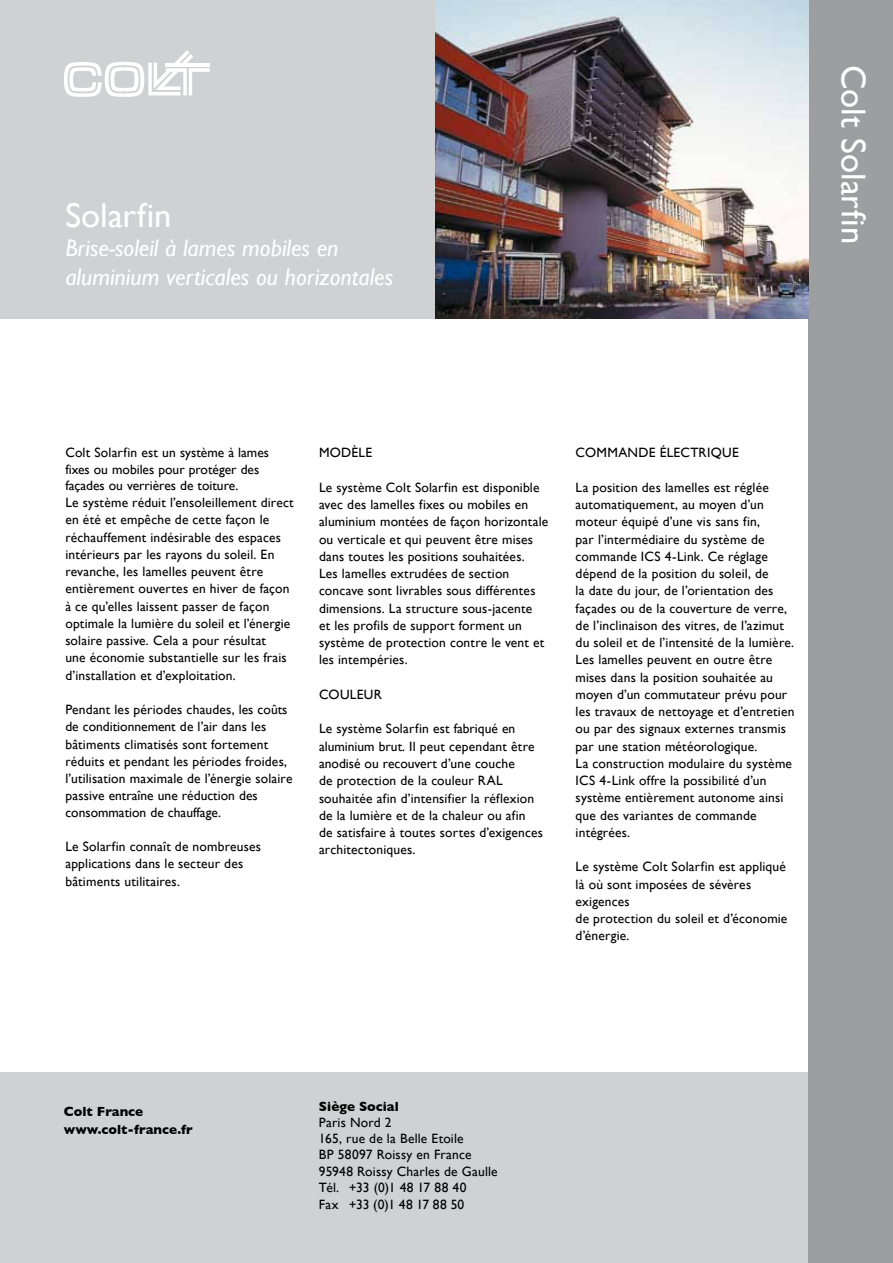
<style>
.page{position:relative;width:893px;height:1263px;background:#fff}
.page>*{position:absolute;margin:0;border:0;box-sizing:border-box;transform-origin:0 0}
.t1{font:34.5px "Gill Sans";letter-spacing:.005em;color:#fff}
.t2{font:italic 24px/28.8px "Gill Sans";color:#fff}
.t3{font:13.5px/17.2px "Gill Sans";letter-spacing:.01em;color:#000}
.t4{font:700 13.5px/18px "Gill Sans";color:#000}
</style>
<div class="page">
<div style="left:0;top:0;width:808px;height:1263px;background:#d0d1d2"></div>
<div style="left:0;top:319px;width:821px;height:752px;background:#fff"></div>
<div style="left:808px;top:0;width:85px;height:1263px;background:#9c9e9f"></div>
<svg style="left:64px;top:50px;width:146px;height:47px"></svg>
<hr style="left:166px;top:63px;width:44px;height:3px;background:#fff">
<img style="left:436px;top:0;width:372px;height:319px">
<h1 class="t1" style="left:65px;top:195px;width:108px">Solarfin</h1>
<h2 class="t2" style="left:65px;top:233px;width:329px">Brise-soleil à lames mobiles en aluminium verticales ou horizontales</h2>
<h1 class="t1" style="left:874px;top:65px;width:180px;rotate:90deg">Colt Solarfin</h1>
<p class="t3" style="left:65px;top:444px;width:230px">Colt Solarfin est un système à lames fixes ou mobiles pour protéger des façades ou verrières de toiture.<br>Le système réduit l’ensoleillement direct en été et empêche de cette façon le réchauffement indésirable des espaces intérieurs par les rayons du soleil. En revanche, les lamelles peuvent être entièrement ouvertes en hiver de façon à ce qu’elles laissent passer de façon optimale la lumière du soleil et l’énergie solaire passive. Cela a pour résultat<br>une économie substantielle sur les frais d’installation et d’exploitation.</p>
<p class="t3" style="left:65px;top:701px;width:229px">Pendant les périodes chaudes, les coûts de conditionnement de l’air dans les bâtiments climatisés sont fortement réduits et pendant les périodes froides, l’utilisation maximale de l’énergie solaire passive entraîne une réduction des consommation de chauffage.</p>
<p class="t3" style="left:65px;top:838px;width:197px">Le Solarfin connaît de nombreuses applications dans le secteur des bâtiments utilitaires.</p>
<p class="t3" style="left:319px;top:444px;width:55px">Modèle</p>
<p class="t3" style="left:319px;top:479px;width:231px">Le système Colt Solarfin est disponible avec des lamelles fixes ou mobiles en aluminium montées de façon horizontale ou verticale et qui peuvent être mises dans toutes les positions souhaitées.<br>Les lamelles extrudées de section concave sont livrables sous différentes dimensions. La structure sous-jacente<br>et les profils de support forment un système de protection contre le vent et les intempéries.</p>
<p class="t3" style="left:319px;top:686px;width:64px">Couleur</p>
<p class="t3" style="left:319px;top:720px;width:226px">Le système Solarfin est fabriqué en aluminium brut. I l peut cependant être anodisé ou recouvert d’une couche<br>de protection de la couleur RAL<br>souhaitée afin d’intensifier la réflexion de la lumière et de la chaleur ou afin<br>de satisfaire à toutes sortes d’exigences architectoniques.</p>
<p class="t3" style="left:576px;top:444px;width:165px">Commande électrique</p>
<p class="t3" style="left:576px;top:478px;width:220px">La position des lamelles est réglée automatiquement, au moyen d’un moteur équipé d’une vis sans fin,<br>par l’intermédiaire du système de commande ICS 4-Link. Ce réglage dépend de la position du soleil, de<br>la date du jour, de l’orientation des façades ou de la couverture de verre, de l’inclinaison des vitres, de l’azimut du soleil et de l’intensité de la lumière.<br>Les lamelles peuvent en outre être mises dans la position souhaitée au moyen d’un commutateur prévu pour les travaux de nettoyage et d’entretien ou par des signaux externes transmis par une station météorologique.<br>La construction modulaire du système I CS 4-Link offre la possibilité d’un système entièrement autonome ainsi que des variantes de commande intégrées.</p>
<p class="t3" style="left:576px;top:858px;width:213px">Le système Colt Solarfin est appliqué là où sont imposées de sévères exigences<br>de protection du soleil et d’économie d’énergie.</p>
<p class="t4" style="left:64px;top:1102px;width:131px">Colt France www.colt-france.fr</p>
<p class="t4" style="left:319px;top:1097px;width:81px">Siège Social</p>
<p class="t3" style="left:319px;top:1114px;width:180px;line-height:16.4px">Paris N ord 2<br>165, rue de la Belle Etoile<br>BP 58097 Roissy en France<br>95948 Roissy Charles de Gaulle<br>Tél. +33 (0)1 48 17 88 40<br>Fax +33 (0)1 48 17 88 50</p>
</div>
